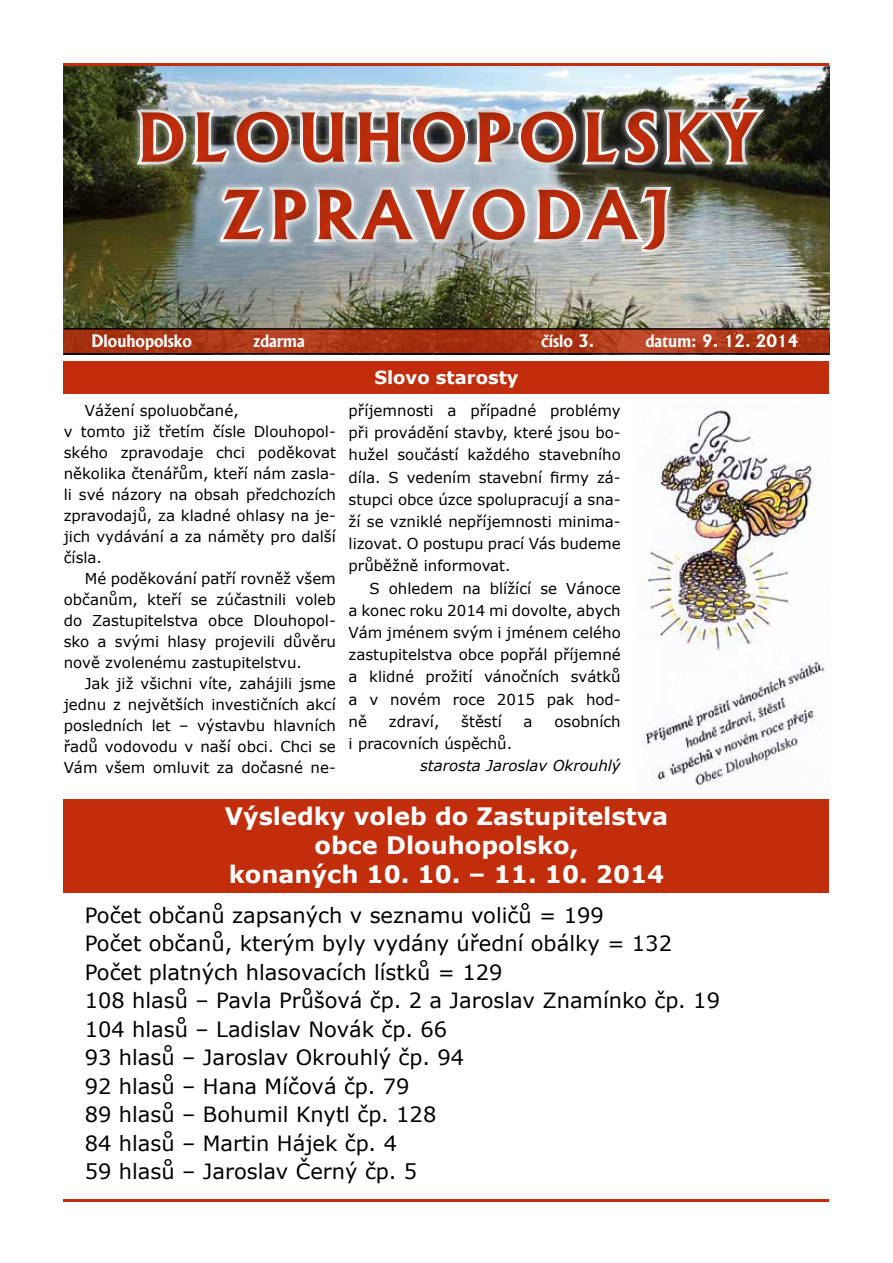
<style>
.page{position:relative;width:893px;height:1263px;background:#fff}
.page>*{position:absolute;margin:0;border:0;box-sizing:border-box;transform-origin:0 0}
.t1{font:700 64.5px/77.4px "Albertus";letter-spacing:.1em;color:#c22e0c;text-align:center}
.t2{font:700 24px/28.8px "Verdana";color:#fff;text-align:center}
.t3{font:21px/28.5px "Verdana";color:#000}
.t4{font:700 18px "Verdana";color:#fff}
.t5{font:700 16.5px "Albertus";color:#fff}
.t6{font:15px/21px "Verdana";color:#000;text-align:justify}
.t7{font:italic 15px "Verdana";color:#000}
</style>
<div class="page">
<img style="left:64px;top:66px;width:765px;height:262px">
<svg style="left:64px;top:330px;width:765px;height:23px;background:#ac3716"></svg>
<hr style="left:64px;top:328px;width:765px;height:2px;background:#000">
<hr style="left:64px;top:353px;width:765px;height:2px;background:#000">
<div style="left:121px;top:85px;width:659px;height:187px;background:#000;opacity:.5"></div>
<div style="left:64px;top:361px;width:765px;height:33px;background:#c22e0c"></div>
<hr style="left:64px;top:1199px;width:765px;height:2px;background:#c22e0c">
<hr style="left:64px;top:64px;width:765px;height:2px;background:#c22e0c">
<img style="left:643px;top:403px;width:182px;height:385px">
<div style="left:64px;top:799px;width:765px;height:94px;background:#c22e0c"></div>
<h1 class="t1" style="left:137px;top:99px;width:621px">DLOUHOPOLSKÝ<br>ZPRAVODAJ</h1>
<p class="t5" style="left:91px;top:330px;width:102px">Dlouhopolsko</p>
<p class="t5" style="left:253px;top:330px;width:53px">zdarma</p>
<p class="t5" style="left:541px;top:330px;width:55px">číslo 3.</p>
<p class="t5" style="left:645px;top:330px;width:155px">datum: 9. 12. 2014</p>
<p class="t6" style="left:64px;top:400px;width:274px;text-align:left;text-indent:21px">Vážení spoluobčané,<br>v tomto již třetím čísle Dlouhopol&shy;ského zpravodaje chci poděkovat několika čtenářům, kteří nám zasla&shy;li své názory na obsah předchozích zpravodajů, za kladné ohlasy na je&shy;jich vydávání a za náměty pro další čísla.</p>
<p class="t6" style="left:64px;top:568px;width:274px;text-indent:21px">Mé poděkování patří rovněž všem občanům, kteří se zúčastnili voleb do Zastupitelstva obce Dlouhopol&shy;sko a svými hlasy projevili důvěru nově zvolenému zastupitelstvu.</p>
<p class="t6" style="left:64px;top:673px;width:274px;text-indent:21px">Jak již všichni víte, zahájili jsme jednu z největších investičních akcí posledních let – výstavbu hlavních řadů vodovodu v naší obci. Chci se Vám všem omluvit za dočasné ne-</p>
<p class="t4" style="left:374px;top:364px;width:146px">Slovo starosty</p>
<p class="t6" style="left:349px;top:399px;width:274px;line-height:22.2px">příjemnosti a případné problémy při provádění stavby, které jsou bo&shy;hužel součástí každého stavebního díla. S vedením stavební firmy zá&shy;stupci obce úzce spolupracují a sna&shy;ží se vzniklé nepříjemnosti minima&shy;lizovat. O postupu prací Vás budeme průběžně informovat.</p>
<p class="t6" style="left:349px;top:577px;width:274px;line-height:22.2px;text-indent:21px">S ohledem na blížící se Vánoce a konec roku 2014 mi dovolte, abych Vám jménem svým i jménem celého zastupitelstva obce popřál příjemné a klidné prožití vánočních svátků a v novém roce 2015 pak hod&shy;ně</p>
<p class="t6" style="left:389px;top:711px;width:52px">zdraví,</p>
<p class="t6" style="left:461px;top:711px;width:42px">štěstí</p>
<p class="t6" style="left:524px;top:711px;width:11px">a</p>
<p class="t6" style="left:554px;top:711px;width:68px">osobních</p>
<p class="t6" style="left:349px;top:733px;width:165px">i pracovních úspěchů.</p>
<p class="t7" style="left:420px;top:755px;width:202px">starosta Jaroslav Okrouhlý</p>
<h2 class="t2" style="left:225px;top:802px;width:445px">Výsledky voleb do Zastupitelstva obce Dlouhopolsko,<br>konaných 10. 10. – 11. 10. 2014</h2>
<p class="t3" style="left:85px;top:900px;width:637px">Počet občanů zapsaných v seznamu voličů = 199<br>Počet občanů, kterým byly vydány úřední obálky = 132<br>Počet platných hlasovacích lístků = 129<br>108 hlasů – Pavla Průšová čp. 2 a Jaroslav Znamínko čp. 19<br>104 hlasů – Ladislav Novák čp. 66<br>93 hlasů – Jaroslav Okrouhlý čp. 94<br>92 hlasů – Hana Míčová čp. 79<br>89 hlasů – Bohumil Knytl čp. 128<br>84 hlasů – Martin Hájek čp. 4<br>59 hlasů – Jaroslav Černý čp. 5</p>
</div>
